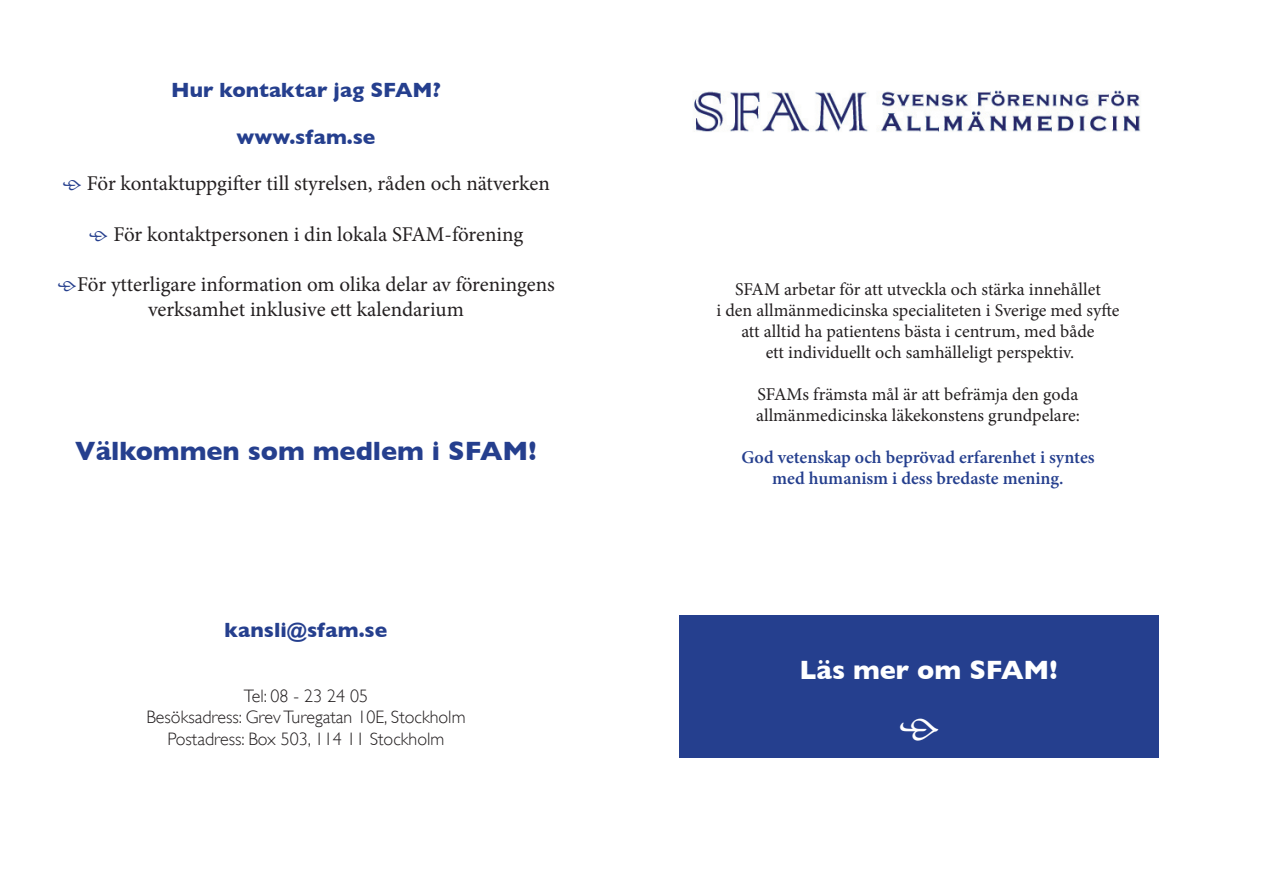
<style>
.page{position:relative;width:1263px;height:893px;background:#fff}
.page>*{position:absolute;margin:0;border:0;box-sizing:border-box;transform-origin:0 0}
.t1{font:45px "Minion Pro";color:#fff}
.t2{font:700 27px "Gill Sans";color:#253f8e}
.t3{font:700 27px "Gill Sans";color:#fff}
.t4{font:21px/25.2px "Minion Pro";color:#231f20;text-align:center}
.t5{font:700 21px "Gill Sans";color:#253f8e}
.t6{font:18px/21px "Minion Pro";color:#231f20;text-align:center}
.t7{font:300 18px/21.6px "Gill Sans";color:#231f20;text-align:center}
.t8{font:600 18px/21px "Minion Pro";color:#253f8e;text-align:center}
.s1{color:#253f8e}
</style>
<div class="page">
<img style="left:694px;top:90px;width:447px;height:42px">
<div style="left:680px;top:615px;width:479px;height:143px;background:#253f8e"></div>
<p class="t5" style="left:171px;top:77px;width:271px">Hur kontaktar jag SFAM?</p>
<p class="t5" style="left:236px;top:124px;width:140px">www.sfam.se</p>
<p class="t4" style="left:62px;top:171px;width:489px"><span class="s1">•</span> För kontaktuppgifter till styrelsen, råden och nätverken</p>
<p class="t4" style="left:89px;top:222px;width:436px"><span class="s1">•</span> För kontaktpersonen i din lokala SFAM-förening</p>
<p class="t4" style="left:57px;top:272px;width:499px"><span class="s1">•</span>För ytterligare information om olika delar av föreningens verksamhet inklusive ett kalendarium</p>
<h2 class="t2" style="left:75px;top:435px;width:463px">Välkommen som medlem i SFAM!</h2>
<p class="t5" style="left:225px;top:617px;width:164px">kansli@sfam.se</p>
<p class="t7" style="left:146px;top:685px;width:321px">Tel: 08 - 23 24 05<br>Besöksadress: Grev Turegatan 10E, Stockholm<br>Postadress: Box 503, 114 11 Stockholm</p>
<p class="t6" style="left:716px;top:279px;width:404px">SFAM arbetar för att utveckla och stärka innehållet<br>i den allmänmedicinska specialiteten i Sverige med syfte att alltid ha patientens bästa i centrum, med både<br>ett individuellt och samhälleligt perspektiv.</p>
<p class="t6" style="left:756px;top:384px;width:325px;text-align:left">SFAMs främsta mål är att befrämja den goda allmänmedicinska läkekonstens grundpelare:</p>
<p class="t8" style="left:741px;top:448px;width:355px">God vetenskap och beprövad erfarenhet i syntes med humanism i dess bredaste mening.</p>
<h2 class="t3" style="left:799px;top:654px;width:260px">Läs mer om SFAM!</h2>
<h1 class="t1" style="left:898px;top:696px;width:45px">•</h1>
</div>
